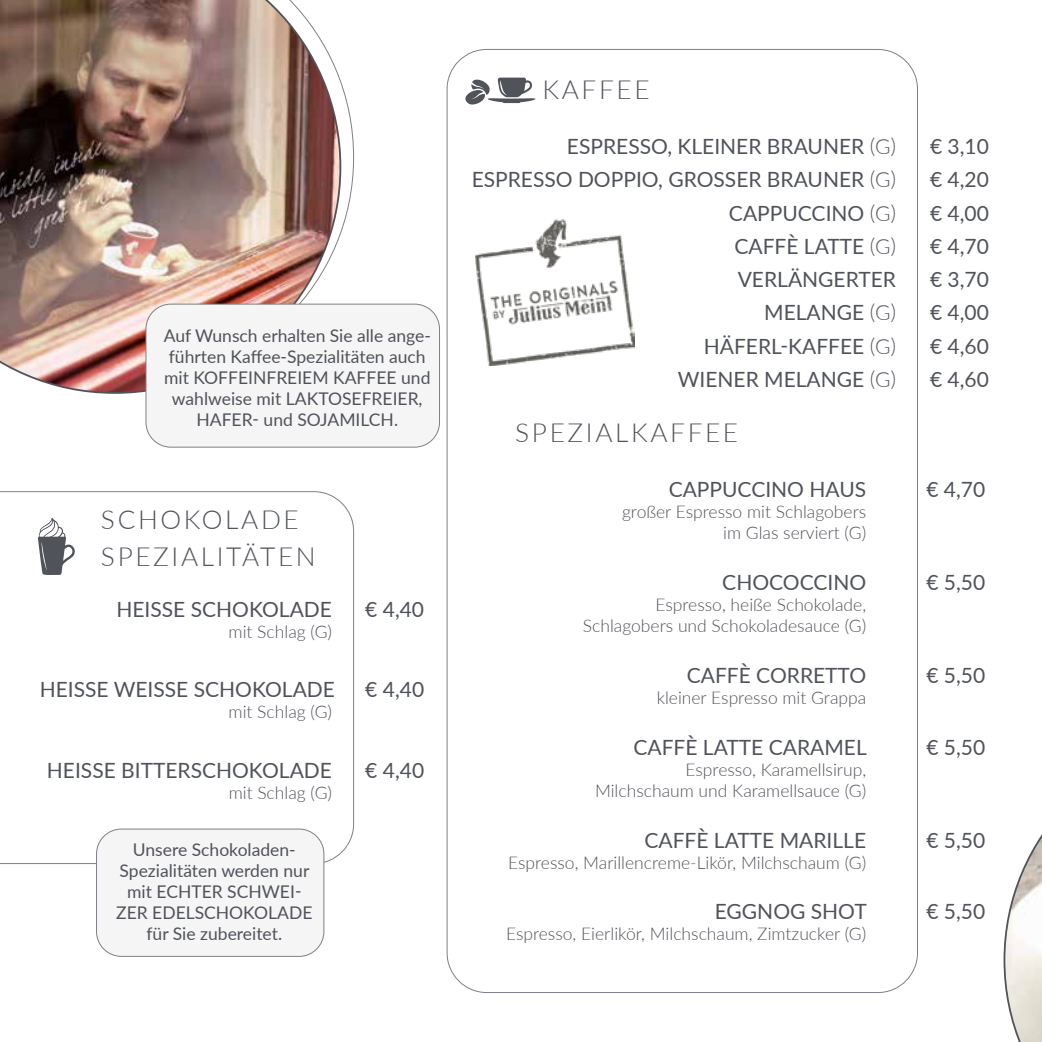
<style>
.page{position:relative;width:1042px;height:1042px;background:#fff}
.page>*{position:absolute;margin:0;border:0;box-sizing:border-box;transform-origin:0 0}
.t1{font:300 26.25px/37.3px "Lato";letter-spacing:.1em;color:#50535a}
.t2{font:21px "Lato";color:#50535a}
.t3{font:300 17.5px/21px "Lato";color:#50535a;text-align:right}
.t4{font:17.5px/21px "Lato";color:#50535a;text-align:center}
.s1{font-weight:300}
</style>
<div class="page">
<img style="left:0;top:0;width:341px;height:394px">
<div style="left:146px;top:304px;width:293px;height:143px;background:#f5f5f6;border-radius:25px"></div>
<div style="left:146px;top:304px;width:294px;height:143px;border:1px solid #7e8087;border-radius:25px"></div>
<svg style="left:465px;top:78px;width:70px;height:27px"></svg>
<img style="left:475px;top:219px;width:159px;height:147px">
<svg style="left:0;top:491px;width:354px;height:373px"></svg>
<div style="left:97px;top:829px;width:227px;height:127px;background:#f5f5f6;border-radius:25px"></div>
<div style="left:96px;top:828px;width:228px;height:129px;border:1px solid #7e8087;border-radius:25px"></div>
<svg style="left:38px;top:518px;width:37px;height:57px"></svg>
<svg style="left:1003px;top:834px;width:39px;height:208px"></svg>
<p class="t4" style="left:164px;top:324px;width:269px">Auf Wunsch erhalten Sie alle ange&shy;führten Kaffee-Spezialitäten auch mit KOFFEINFREIEM KAFFEE und wahlweise mit LAKTOSEFREIER,<br>HAFER- und SOJAMILCH.</p>
<p class="t1" style="left:101px;top:500px;width:216px">SCHOKOLADE<br>SPEZIALITÄTEN</p>
<p class="t2" style="left:116px;top:594px;width:217px">HEISSE SCHOKOLADE</p>
<p class="t2" style="left:365px;top:594px;width:60px">€ 4,40</p>
<p class="t3" style="left:229px;top:620px;width:105px">mit Schlag (G)</p>
<p class="t2" style="left:40px;top:674px;width:297px">HEISSE WEISSE SCHOKOLADE</p>
<p class="t2" style="left:365px;top:674px;width:60px">€ 4,40</p>
<p class="t3" style="left:229px;top:700px;width:105px">mit Schlag (G)</p>
<p class="t2" style="left:47px;top:755px;width:287px">HEISSE BITTERSCHOKOLADE</p>
<p class="t2" style="left:365px;top:755px;width:60px">€ 4,40</p>
<p class="t3" style="left:229px;top:781px;width:105px">mit Schlag (G)</p>
<p class="t4" style="left:116px;top:839px;width:198px">Unsere Schokoladen-<br>Spezialitäten werden nur mit ECHTER SCHWEI-<br>ZER EDELSCHOKOLADE für Sie zubereitet.</p>
<p class="t1" style="left:542px;top:70px;width:109px">KAFFEE</p>
<p class="t2" style="left:567px;top:131px;width:331px">ESPRESSO, KLEINER BRAUNER <span class="s1">(G)</span></p>
<p class="t2" style="left:930px;top:131px;width:60px">€ 3,10</p>
<p class="t2" style="left:472px;top:165px;width:426px">ESPRESSO DOPPIO, GROSSER BRAUNER <span class="s1">(G)</span></p>
<p class="t2" style="left:930px;top:165px;width:60px">€ 4,20</p>
<p class="t2" style="left:729px;top:198px;width:169px">CAPPUCCINO <span class="s1">(G)</span></p>
<p class="t2" style="left:930px;top:198px;width:60px">€ 4,00</p>
<p class="t2" style="left:734px;top:231px;width:163px">CAFFÈ LATTE <span class="s1">(G)</span></p>
<p class="t2" style="left:930px;top:231px;width:60px">€ 4,70</p>
<p class="t2" style="left:738px;top:264px;width:160px">VERLÄNGERTER</p>
<p class="t2" style="left:930px;top:264px;width:60px">€ 3,70</p>
<p class="t2" style="left:764px;top:298px;width:133px">MELANGE <span class="s1">(G)</span></p>
<p class="t2" style="left:930px;top:298px;width:60px">€ 4,00</p>
<p class="t2" style="left:704px;top:331px;width:194px">HÄFERL-KAFFEE <span class="s1">(G)</span></p>
<p class="t2" style="left:930px;top:331px;width:60px">€ 4,60</p>
<p class="t2" style="left:678px;top:364px;width:220px">WIENER MELANGE <span class="s1">(G)</span></p>
<p class="t2" style="left:930px;top:364px;width:60px">€ 4,60</p>
<p class="t1" style="left:515px;top:413px;width:224px">SPEZIALKAFFEE</p>
<p class="t2" style="left:669px;top:475px;width:199px">CAPPUCCINO HAUS</p>
<p class="t2" style="left:926px;top:475px;width:60px">€ 4,70</p>
<p class="t3" style="left:622px;top:501px;width:246px">großer Espresso mit Schlagobers im Glas serviert (G)</p>
<p class="t2" style="left:722px;top:567px;width:145px">CHOCOCCINO</p>
<p class="t2" style="left:926px;top:567px;width:60px">€ 5,50</p>
<p class="t3" style="left:583px;top:594px;width:285px">Espresso, heiße Schokolade,<br>Schlagobers und Schokoladesauce (G)</p>
<p class="t2" style="left:687px;top:660px;width:181px">CAFFÈ CORRETTO</p>
<p class="t2" style="left:926px;top:660px;width:60px">€ 5,50</p>
<p class="t3" style="left:657px;top:686px;width:211px">kleiner Espresso mit Grappa</p>
<p class="t2" style="left:633px;top:732px;width:235px">CAFFÈ LATTE CARAMEL</p>
<p class="t2" style="left:926px;top:732px;width:60px">€ 5,50</p>
<p class="t3" style="left:595px;top:758px;width:273px">Espresso, Karamellsirup,<br>Milchschaum und Karamellsauce (G)</p>
<p class="t2" style="left:644px;top:825px;width:223px">CAFFÈ LATTE MARILLE</p>
<p class="t2" style="left:926px;top:825px;width:60px">€ 5,50</p>
<p class="t3" style="left:508px;top:851px;width:359px">Espresso, Marillencreme-Likör, Milchschaum (G)</p>
<p class="t2" style="left:715px;top:896px;width:153px">EGGNOG SHOT</p>
<p class="t2" style="left:926px;top:896px;width:60px">€ 5,50</p>
<p class="t3" style="left:506px;top:923px;width:362px">Espresso, Eierlikör, Milchschaum, Zimtzucker (G)</p>
</div>
